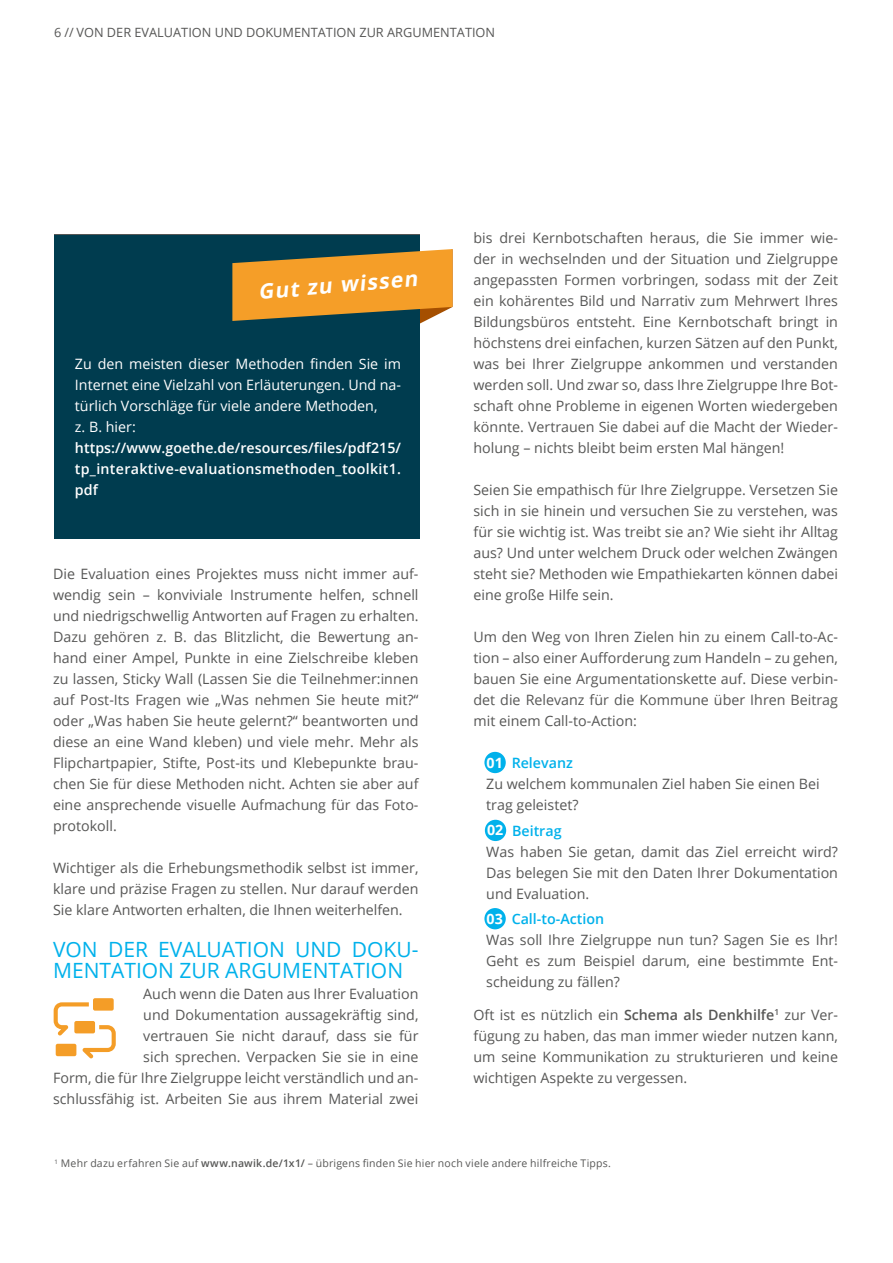
<style>
.page{position:relative;width:893px;height:1263px;background:#fff}
.page>*{position:absolute;margin:0;border:0;box-sizing:border-box;transform-origin:0 0}
.t1{font:21px/21px "Open Sans";color:#00b1eb}
.t2{font:italic 700 21px "Open Sans";color:#fff}
.t3{font:14.25px/21px "Open Sans";color:#575756;text-align:justify}
.t4{font:14.25px/21px "Open Sans";color:#fff;text-align:justify}
.t5{font:600 14.25px/21px "Open Sans";letter-spacing:.02em;color:#fff;text-align:justify}
.t6{font:600 14.25px "Open Sans";color:#00b1eb}
.Absatzformat_1{font:700 14.25px "Open Sans";color:#fff}
.t7{font:12.75px "Open Sans";color:#575756}
.Einf__Abs{font:10.5px "Open Sans";letter-spacing:.02em;color:#575756}
.s1{font-weight:600}
</style>
<div class="page">
<div style="left:54px;top:234px;width:365px;height:305px;background:#003c4f"></div>
<svg style="left:232px;top:249px;width:221px;height:144px"></svg>
<div style="left:484px;top:752px;width:22px;height:21px;background:#00b1eb;border-radius:50%"></div>
<div style="left:485px;top:820px;width:21px;height:21px;background:#00b1eb;border-radius:50%"></div>
<div style="left:484px;top:908px;width:22px;height:21px;background:#00b1eb;border-radius:50%"></div>
<svg style="left:54px;top:998px;width:62px;height:60px"></svg>
<p class="t7" style="left:54px;top:23px;width:443px">6 // VON DER EVALUATION UND DOKUMENTATION ZUR ARGUMENTATION</p>
<p class="t2" style="left:257px;top:277px;width:161px;rotate:-5deg">Gut zu wissen</p>
<p class="t4" style="left:75px;top:353px;width:328px">Zu den meisten dieser Methoden finden Sie im Internet eine Vielzahl von Erläuterungen. Und na&shy;türlich Vorschläge für viele andere Methoden,</p>
<p class="t4" style="left:75px;top:416px;width:62px">z. B. hier:</p>
<p class="t5" style="left:75px;top:437px;width:328px">https://www.goethe.de/resources/files/pdf215/ tp_interaktive-evaluationsmethoden_toolkit1. pdf</p>
<p class="t3" style="left:53px;top:563px;width:367px">Die Evaluation eines Projektes muss nicht immer auf&shy;wendig sein – konviviale Instrumente helfen, schnell und niedrigschwellig Antworten auf Fragen zu erhalten.<br>Dazu gehören z. B. das Blitzlicht, die Bewertung an&shy;hand einer Ampel, Punkte in eine Zielschreibe kleben zu lassen, Sticky Wall (Lassen Sie die Teilnehmer:innen auf Post-Its Fragen wie „Was nehmen Sie heute mit?“ oder „Was haben Sie heute gelernt?“ beantworten und diese an eine Wand kleben) und viele mehr. Mehr als Flipchartpapier, Stifte, Post-its und Klebepunkte brau&shy;chen Sie für diese Methoden nicht. Achten sie aber auf eine ansprechende visuelle Aufmachung für das Foto&shy;protokoll.</p>
<p class="t3" style="left:53px;top:857px;width:367px">Wichtiger als die Erhebungsmethodik selbst ist immer, klare und präzise Fragen zu stellen. Nur darauf werden Sie klare Antworten erhalten, die Ihnen weiterhelfen.</p>
<p class="t1" style="left:53px;top:938px;width:367px">VON DER EVALUATION UND DOKU-<br>MENTATION ZUR ARGUMENTATION</p>
<p class="t3" style="left:53px;top:983px;width:367px;text-align:right">Auch wenn die Daten aus Ihrer Evaluation<br>und Dokumentation aussagekräftig sind,<br>vertrauen Sie nicht darauf, dass sie für<br>sich sprechen. Verpacken Sie sie in eine<br>Form, die für Ihre Zielgruppe leicht verständlich und an&shy;schlussfähig ist. Arbeiten Sie aus ihrem Material zwei</p>
<p class="t3" style="left:473px;top:227px;width:366px">bis drei Kernbotschaften heraus, die Sie immer wie&shy;der in wechselnden und der Situation und Zielgruppe angepassten Formen vorbringen, sodass mit der Zeit ein kohärentes Bild und Narrativ zum Mehrwert Ihres Bildungsbüros entsteht. Eine Kernbotschaft bringt in höchstens drei einfachen, kurzen Sätzen auf den Punkt, was bei Ihrer Zielgruppe ankommen und verstanden werden soll. Und zwar so, dass Ihre Zielgruppe Ihre Bot&shy;schaft ohne Probleme in eigenen Worten wiedergeben könnte. Vertrauen Sie dabei auf die Macht der Wieder&shy;holung – nichts bleibt beim ersten Mal hängen!</p>
<p class="t3" style="left:473px;top:479px;width:366px">Seien Sie empathisch für Ihre Zielgruppe. Versetzen Sie sich in sie hinein und versuchen Sie zu verstehen, was für sie wichtig ist. Was treibt sie an? Wie sieht ihr Alltag aus? Und unter welchem Druck oder welchen Zwängen steht sie? Methoden wie Empathiekarten können dabei eine große Hilfe sein.</p>
<p class="t3" style="left:473px;top:626px;width:366px">Um den Weg von Ihren Zielen hin zu einem Call-to-Ac&shy;tion – also einer Aufforderung zum Handeln – zu gehen, bauen Sie eine Argumentationskette auf. Diese verbin&shy;det die Relevanz für die Kommune über Ihren Beitrag mit einem Call-to-Action:</p>
<p class="t6" style="left:512px;top:753px;width:63px">Relevanz</p>
<p class="t3" style="left:486px;top:773px;width:335px">Zu welchem kommunalen Ziel haben Sie einen Bei</p>
<p class="t3" style="left:486px;top:794px;width:94px">trag geleistet?</p>
<p class="t6" style="left:512px;top:821px;width:51px">Beitrag</p>
<p class="t3" style="left:486px;top:840px;width:353px">Was haben Sie getan, damit das Ziel erreicht wird?<br>Das belegen Sie mit den Daten Ihrer Dokumentation und Evaluation.</p>
<p class="t6" style="left:512px;top:909px;width:94px">Call-to-Action</p>
<p class="t3" style="left:486px;top:929px;width:353px">Was soll Ihre Zielgruppe nun tun? Sagen Sie es Ihr!<br>Geht es zum Beispiel darum, eine bestimmte Ent&shy;scheidung zu fällen?</p>
<p class="t3" style="left:473px;top:1004px;width:366px">Oft ist es nützlich ein <span class="s1">Schema als Denkhilfe</span><sup>1</sup> zur Ver&shy;fügung zu haben, das man immer wieder nutzen kann, um seine Kommunikation zu strukturieren und keine wichtigen Aspekte zu vergessen.</p>
<p class="Absatzformat_1" style="left:487px;top:753px;width:18px">01</p>
<p class="Absatzformat_1" style="left:487px;top:820px;width:18px">02</p>
<p class="Absatzformat_1" style="left:487px;top:908px;width:18px">03</p>
<p class="Einf__Abs" style="left:55px;top:1156px;width:558px"><sup>1</sup> Mehr dazu erfahren Sie auf <span class="s1">www.nawik.de/1x1/</span> – übrigens finden Sie hier noch viele andere hilfreiche Tipps.</p>
</div>
